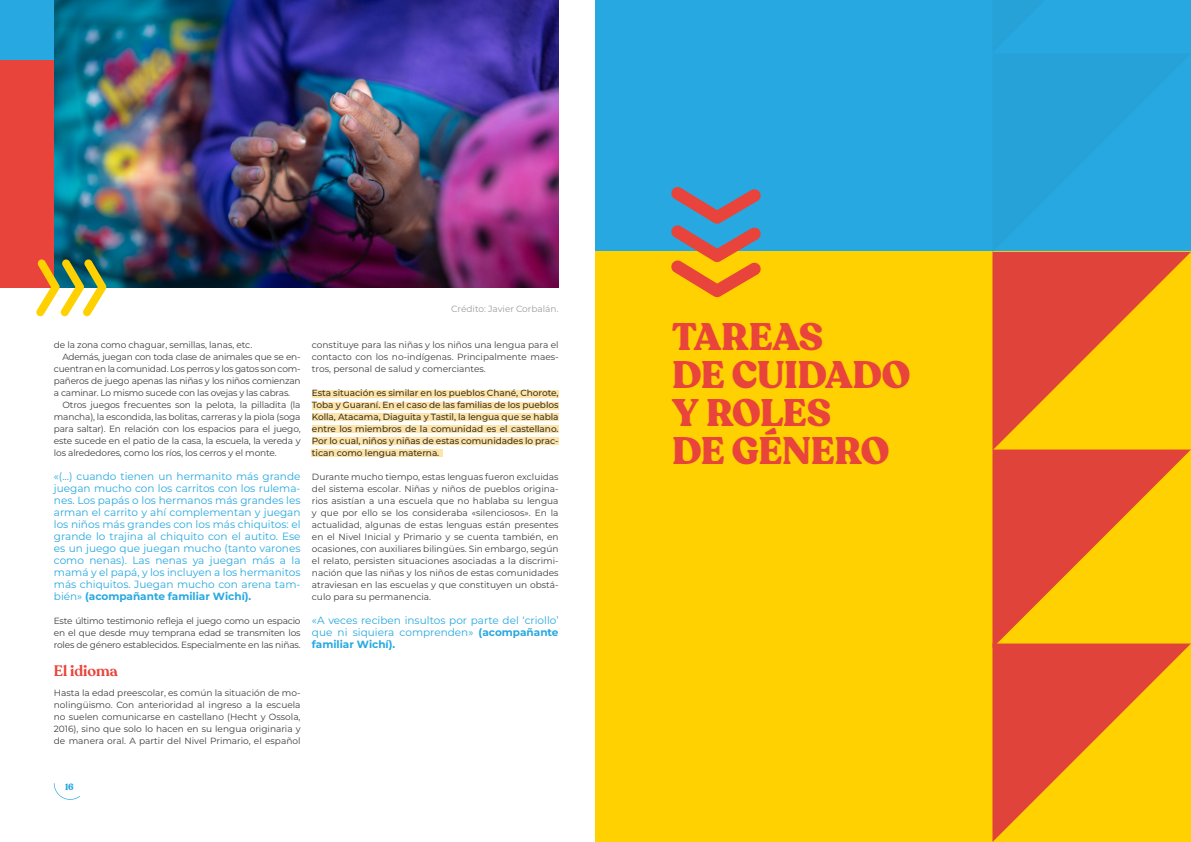
<style>
.page{position:relative;width:1191px;height:842px;background:#fff}
.page>*{position:absolute;margin:0;border:0;box-sizing:border-box;transform-origin:0 0}
.t1{font:900 38px/38px "Recoleta";letter-spacing:-.01em;color:#e9443b}
.t2{font:600 15px "Recoleta";letter-spacing:-.005em;color:#e9443b}
.t3{font:10.5px/12px "Montserrat";color:#27a8e0;text-align:justify}
.t4{font:9px/12px "Montserrat";letter-spacing:-.015em;color:#3c3c3b;text-align:justify}
.t5{font:500 9px/12px "Montserrat";letter-spacing:-.01em;color:#3c3c3b;text-align:justify}
.t6{font:9px "Montserrat";color:#9d9d9c}
.t7{font:700 9px "Recoleta";color:#27a8e0}
.s1{font-weight:700}
</style>
<div class="page">
<svg style="left:54px;top:783px;width:26px;height:17px"></svg>
<div style="left:595px;top:0;width:596px;height:842px;background:#27a8e0"></div>
<div style="left:595px;top:252px;width:596px;height:590px;background:#ffd100"></div>
<div style="left:312px;top:390px;width:246px;height:7px;background:#ffe4a7"></div>
<div style="left:312px;top:402px;width:246px;height:7px;background:#ffe4a7"></div>
<div style="left:312px;top:414px;width:246px;height:7px;background:#ffe4a7"></div>
<div style="left:312px;top:425px;width:246px;height:7px;background:#ffe4a7"></div>
<div style="left:312px;top:438px;width:246px;height:7px;background:#ffe4a7"></div>
<div style="left:312px;top:450px;width:131px;height:7px;background:#ffe4a7"></div>
<img style="left:54px;top:0;width:504px;height:287px">
<div style="left:0;top:0;width:54px;height:288px;background:#e9443b"></div>
<div style="left:0;top:0;width:54px;height:59px;background:#27a8e0"></div>
<svg style="left:36px;top:259px;width:70px;height:57px"></svg>
<svg style="left:671px;top:187px;width:90px;height:110px"></svg>
<svg style="left:992px;top:251px;width:199px;height:591px"></svg>
<p class="t6" style="left:451px;top:303px;width:109px">Crédito: Javier Corbalán.</p>
<p class="t4" style="left:54px;top:338px;width:200px">de la zona como chaguar, semillas, lanas, etc.</p>
<p class="t4" style="left:62px;top:350px;width:240px">Además, juegan con toda clase de animales que se en-</p>
<p class="t4" style="left:54px;top:362px;width:248px">cuentran en la comunidad. Los perros y los gatos son com-</p>
<p class="t4" style="left:54px;top:374px;width:248px">pañeros de juego apenas las niñas y los niños comienzan</p>
<p class="t4" style="left:54px;top:386px;width:238px">a caminar. Lo mismo sucede con las ovejas y las cabras.</p>
<p class="t4" style="left:62px;top:398px;width:240px">Otros juegos frecuentes son la pelota, la pilladita (la</p>
<p class="t4" style="left:54px;top:410px;width:248px">mancha), la escondida, las bolitas, carreras y la piola (soga</p>
<p class="t4" style="left:54px;top:422px;width:248px">para saltar). En relación con los espacios para el juego,</p>
<p class="t4" style="left:54px;top:434px;width:248px">este sucede en el patio de la casa, la escuela, la vereda y</p>
<p class="t4" style="left:54px;top:446px;width:224px">los alrededores, como los ríos, los cerros y el monte.</p>
<p class="t3" style="left:54px;top:470px;width:248px">«(...) cuando tienen un hermanito más grande juegan mucho con los carritos con los rulema&shy;nes. Los papás o los hermanos más grandes les arman el carrito y ahí complementan y juegan los niños más grandes con los más chiquitos: el grande lo trajina al chiquito con el autito. Ese es un juego que juegan mucho (tanto varones como nenas). Las nenas ya juegan más a la mamá y el papá, y los incluyen a los hermanitos más chiquitos. Juegan mucho con arena tam&shy;bién» <span class="s1">(acompañante familiar Wichí).</span></p>
<p class="t4" style="left:54px;top:614px;width:248px">Este último testimonio refleja el juego como un espacio en el que desde muy temprana edad se transmiten los roles de género establecidos. Especialmente en las niñas.</p>
<h2 class="t2" style="left:54px;top:661px;width:65px">El idioma</h2>
<p class="t4" style="left:54px;top:686px;width:248px">Hasta la edad preescolar, es común la situación de mo&shy;nolingüismo. Con anterioridad al ingreso a la escuela no suelen comunicarse en castellano (Hecht y Ossola, 2016), sino que solo lo hacen en su lengua originaria y de manera oral. A partir del Nivel Primario, el español</p>
<p class="t4" style="left:312px;top:338px;width:248px">constituye para las niñas y los niños una lengua para el contacto con los no-indígenas. Principalmente maes&shy;tros, personal de salud y comerciantes.</p>
<p class="t5" style="left:312px;top:386px;width:248px">Esta situación es similar en los pueblos Chané, Chorote, Toba y Guaraní. En el caso de las familias de los pueblos Kolla, Atacama, Diaguita y Tastil, la lengua que se habla entre los miembros de la comunidad es el castellano.<br>Por lo cual, niños y niñas de estas comunidades lo prac&shy;tican como lengua materna.</p>
<p class="t4" style="left:312px;top:470px;width:248px">Durante mucho tiempo, estas lenguas fueron excluidas del sistema escolar. Niñas y niños de pueblos origina&shy;rios asistían a una escuela que no hablaba su lengua y que por ello se los consideraba «silenciosos». En la actualidad, algunas de estas lenguas están presentes en el Nivel Inicial y Primario y se cuenta también, en ocasiones, con auxiliares bilingües. Sin embargo, según el relato, persisten situaciones asociadas a la discrimi&shy;nación que las niñas y los niños de estas comunidades atraviesan en las escuelas y que constituyen un obstá&shy;culo para su permanencia.</p>
<p class="t3" style="left:312px;top:614px;width:248px">«A veces reciben insultos por parte del ‘criollo’ que ni siquiera comprenden» <span class="s1">(acompañante familiar Wichí).</span></p>
<p class="t7" style="left:65px;top:781px;width:10px">16</p>
<h1 class="t1" style="left:672px;top:319px;width:240px">TAREAS<br>DE CUIDADO<br>Y ROLES<br>DE GÉNERO</h1>
</div>
